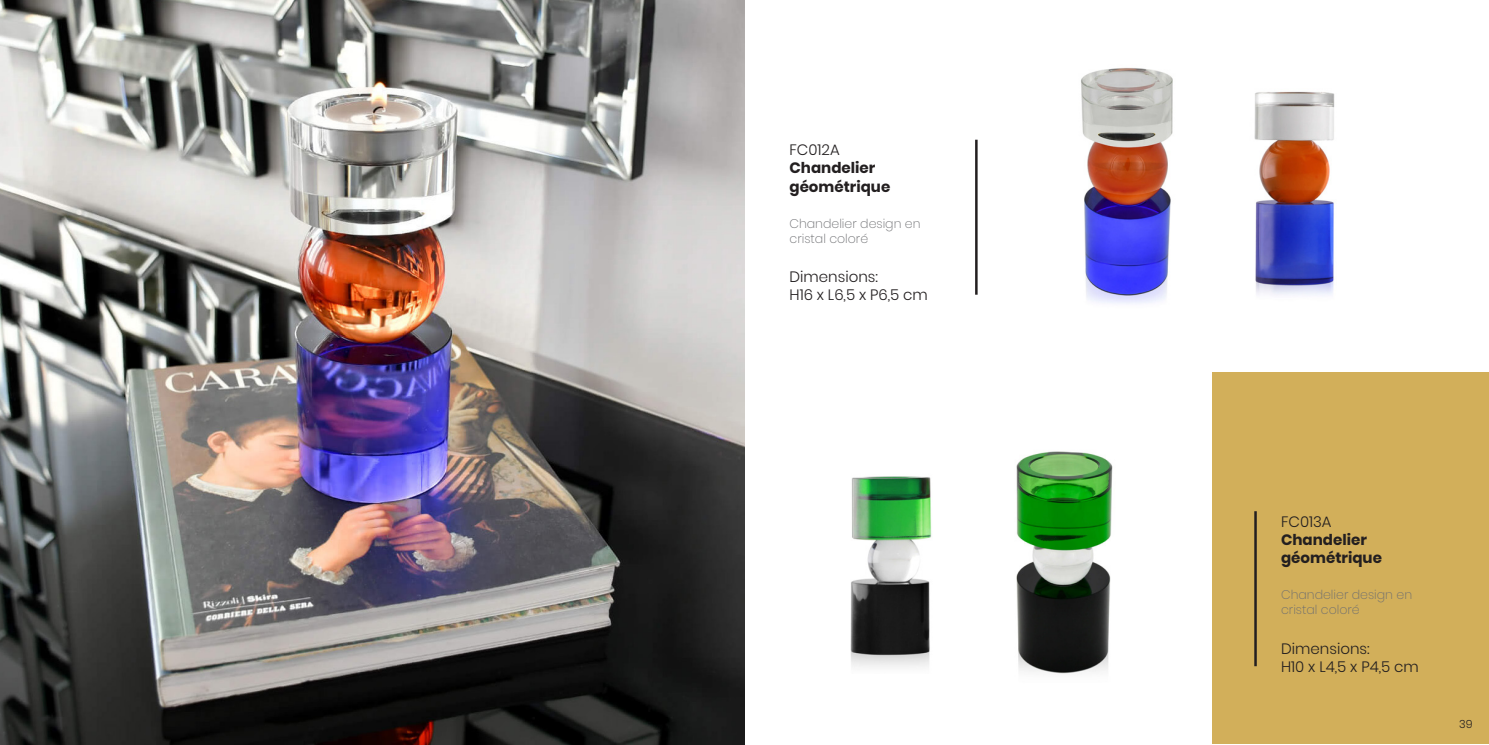
<style>
.page{position:relative;width:1489px;height:745px;background:#fff}
.page>*{position:absolute;margin:0;border:0;box-sizing:border-box;transform-origin:0 0}
.Nome_prodotto{font:700 15px/18px "Poppins";color:#231f20}
.Dimensioni{font:300 15px "Poppins";color:#231f20}
.Dim_testo{font:300 15px "Poppins";color:#231f20}
.Codice{font:300 15px "Poppins";color:#231f20}
.Descrizione{font:200 12.5px/15px "Poppins";color:#6c6d70}
.t1{font:300 11.25px "Poppins";color:#231f20}
</style>
<div class="page">
<div style="left:1212px;top:372px;width:276px;height:371px;background:#d2af5a"></div>
<img style="left:0;top:0;width:744px;height:744px">
<img style="left:850px;top:476px;width:74px;height:191px">
<img style="left:924px;top:451px;width:189px;height:223px">
<img style="left:1081px;top:68px;width:92px;height:236px">
<img style="left:1254px;top:91px;width:81px;height:204px">
<hr style="left:1254px;top:511px;width:2px;height:154px;background:#231f20">
<hr style="left:975px;top:140px;width:2px;height:154px;background:#231f20">
<p class="Codice" style="left:789px;top:141px;width:52px">FC012A</p>
<p class="Nome_prodotto" style="left:789px;top:159px;width:102px">Chandelier géométrique</p>
<p class="Descrizione" style="left:789px;top:216px;width:132px">Chandelier design en cristal coloré</p>
<p class="Dim_testo" style="left:789px;top:268px;width:90px">Dimensions:</p>
<p class="Dimensioni" style="left:789px;top:286px;width:140px">H16 x L6,5 x P6,5 cm</p>
<p class="Codice" style="left:1280px;top:512px;width:52px">FC013A</p>
<p class="Nome_prodotto" style="left:1280px;top:530px;width:102px">Chandelier géométrique</p>
<p class="Descrizione" style="left:1280px;top:587px;width:132px">Chandelier design en cristal coloré</p>
<p class="Dim_testo" style="left:1280px;top:639px;width:90px">Dimensions:</p>
<p class="Dimensioni" style="left:1280px;top:657px;width:139px">H10 x L4,5 x P4,5 cm</p>
<p class="t1" style="left:1459px;top:716px;width:15px">39</p>
</div>
